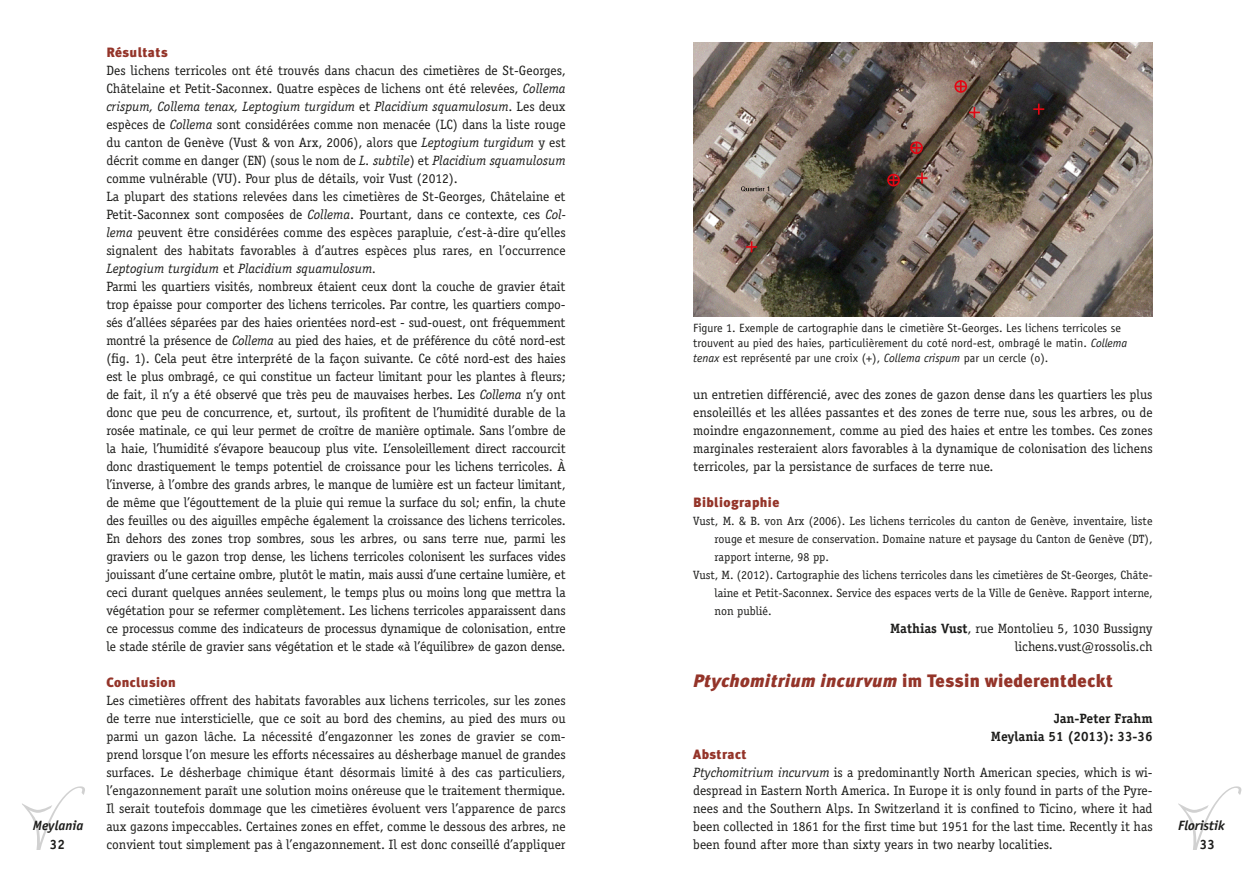
<style>
.page{position:relative;width:1259px;height:893px;background:#fff}
.page>*{position:absolute;margin:0;border:0;box-sizing:border-box;transform-origin:0 0}
._5__Biblio__énumérat{font:900 18px "Meta Plus";letter-spacing:.02em;color:#943429}
._4__Texte{font:13.5px/18px "Officina Serif";color:#1d1d1b;text-align:justify}
._5__Biblio__énumérat-2{font:13.5px "Officina Serif";color:#1d1d1b}
._2__Titre__sous{font:900 13.5px "Meta Plus";letter-spacing:.03em;color:#943429}
._4__Texte-2{font:700 13.5px "Officina Serif";color:#1d1d1b}
.t1{font:italic 700 13.5px "Officina Sans";color:#1d1d1b}
._1_Titre__grand{font:700 13.5px "Officina Sans";color:#1d1d1b}
._5__Biblio__énumérat-3{font:12px/18px "Officina Serif";color:#1d1d1b;text-align:justify}
._6__légendes{font:12px/15px "Officina Sans";color:#1d1d1b}
.s1{font-style:italic}
.s2{font-weight:700}
</style>
<div class="page">
<svg style="left:1178px;top:786px;width:63px;height:64px"></svg>
<svg style="left:22px;top:786px;width:63px;height:64px"></svg>
<img style="left:693px;top:43px;width:459px;height:274px">
<div style="left:954px;top:80px;width:13px;height:13px;border:2px solid #e30613;border-radius:50%"></div>
<svg style="left:955px;top:81px;width:11px;height:11px"></svg>
<svg style="left:746px;top:241px;width:11px;height:11px"></svg>
<svg style="left:916px;top:173px;width:11px;height:11px"></svg>
<svg style="left:969px;top:107px;width:11px;height:11px"></svg>
<svg style="left:1033px;top:104px;width:11px;height:11px"></svg>
<div style="left:910px;top:141px;width:13px;height:13px;border:2px solid #e30613;border-radius:50%"></div>
<svg style="left:911px;top:142px;width:11px;height:11px"></svg>
<div style="left:887px;top:174px;width:13px;height:12px;border:2px solid #e30613;border-radius:50%"></div>
<svg style="left:888px;top:175px;width:11px;height:11px"></svg>
<p class="_2__Titre__sous" style="left:106px;top:45px;width:63px">Résultats</p>
<p class="_4__Texte" style="left:106px;top:62px;width:461px">Des lichens terricoles ont été trouvés dans chacun des cimetières de St-Georges, Châtelaine et Petit-Saconnex. Quatre espèces de lichens ont été relevées, <span class="s1">Collema crispum, Collema tenax, Leptogium turgidum</span> et <span class="s1">Placidium squamulosum</span>. Les deux espèces de <span class="s1">Collema</span> sont considérées comme non menacée (LC) dans la liste rouge du canton de Genève (Vust &amp; von Arx, 2006), alors que <span class="s1">Leptogium turgidum</span> y est décrit comme en danger (EN) (sous le nom de <span class="s1">L. subtile</span>) et <span class="s1">Placidium squamulosum </span>comme vulnérable (VU). Pour plus de détails, voir Vust (2012).</p>
<p class="_4__Texte" style="left:106px;top:188px;width:461px">La plupart des stations relevées dans les cimetières de St-Georges, Châtelaine et Petit-Saconnex sont composées de <span class="s1">Collema</span>. Pourtant, dans ce contexte, ces <span class="s1">Col&shy;lema</span> peuvent être considérées comme des espèces parapluie, c’est-à-dire qu’elles signalent des habitats favorables à d’autres espèces plus rares, en l’occurrence <span class="s1">Leptogium turgidum</span> et <span class="s1">Placidium squamulosum.</span></p>
<p class="_4__Texte" style="left:106px;top:278px;width:461px">Parmi les quartiers visités, nombreux étaient ceux dont la couche de gravier était trop épaisse pour comporter des lichens terricoles. Par contre, les quartiers compo&shy;sés d’allées séparées par des haies orientées nord-est - sud-ouest, ont fréquemment montré la présence de <span class="s1">Collema</span> au pied des haies, et de préférence du côté nord-est (fig. 1). Cela peut être interprété de la façon suivante. Ce côté nord-est des haies est le plus ombragé, ce qui constitue un facteur limitant pour les plantes à fleurs; de fait, il n’y a été observé que très peu de mauvaises herbes. Les <span class="s1">Collema</span> n’y ont donc que peu de concurrence, et, surtout, ils profitent de l’humidité durable de la rosée matinale, ce qui leur permet de croître de manière optimale. Sans l’ombre de la haie, l’humidité s’évapore beaucoup plus vite. L’ensoleillement direct raccourcit donc drastiquement le temps potentiel de croissance pour les lichens terricoles. À l’inverse, à l’ombre des grands arbres, le manque de lumière est un facteur limitant, de même que l’égouttement de la pluie qui remue la surface du sol; enfin, la chute des feuilles ou des aiguilles empêche également la croissance des lichens terricoles.<br>En dehors des zones trop sombres, sous les arbres, ou sans terre nue, parmi les graviers ou le gazon trop dense, les lichens terricoles colonisent les surfaces vides jouissant d’une certaine ombre, plutôt le matin, mais aussi d’une certaine lumière, et ceci durant quelques années seulement, le temps plus ou moins long que mettra la végétation pour se refermer complètement. Les lichens terricoles apparaissent dans ce processus comme des indicateurs de processus dynamique de colonisation, entre le stade stérile de gravier sans végétation et le stade «à l’équilibre» de gazon dense.</p>
<p class="_2__Titre__sous" style="left:106px;top:675px;width:71px">Conclusion</p>
<p class="_4__Texte" style="left:106px;top:692px;width:461px">Les cimetières offrent des habitats favorables aux lichens terricoles, sur les zones de terre nue intersticielle, que ce soit au bord des chemins, au pied des murs ou parmi un gazon lâche. La nécessité d’engazonner les zones de gravier se com&shy;prend lorsque l’on mesure les efforts nécessaires au désherbage manuel de grandes surfaces. Le désherbage chimique étant désormais limité à des cas particuliers, l’engazonnement paraît une solution moins onéreuse que le traitement thermique.<br>Il serait toutefois dommage que les cimetières évoluent vers l’apparence de parcs aux gazons impeccables. Certaines zones en effet, comme le dessous des arbres, ne convient tout simplement pas à l’engazonnement. Il est donc conseillé d’appliquer</p>
<p class="_6__légendes" style="left:693px;top:321px;width:435px">Figure 1. Exemple de cartographie dans le cimetière St-Georges. Les lichens terricoles se trouvent au pied des haies, particulièrement du coté nord-est, ombragé le matin. <span class="s1">Collema tenax</span> est représenté par une croix (+), <span class="s1">Collema crispum</span> par un cercle (o).</p>
<p class="_4__Texte" style="left:693px;top:386px;width:461px">un entretien différencié, avec des zones de gazon dense dans les quartiers les plus ensoleillés et les allées passantes et des zones de terre nue, sous les arbres, ou de moindre engazonnement, comme au pied des haies et entre les tombes. Ces zones marginales resteraient alors favorables à la dynamique de colonisation des lichens terricoles, par la persistance de surfaces de terre nue.</p>
<p class="_2__Titre__sous" style="left:693px;top:495px;width:87px">Bibliographie</p>
<p class="_5__Biblio__énumérat-3" style="left:714px;top:512px;width:439px;text-indent:-21px">Vust, M. &amp; B. von Arx (2006). Les lichens terricoles du canton de Genève, inventaire, liste rouge et mesure de conservation. Domaine nature et paysage du Canton de Genève (DT), rapport interne, 98 pp.</p>
<p class="_5__Biblio__énumérat-3" style="left:714px;top:566px;width:439px;text-indent:-21px">Vust, M. (2012). Cartographie des lichens terricoles dans les cimetières de St-Georges, Châte&shy;laine et Petit-Saconnex. Service des espaces verts de la Ville de Genève. Rapport interne, non publié.</p>
<p class="_5__Biblio__énumérat-2" style="left:890px;top:621px;width:264px"><span class="s2">Mathias Vust</span>, rue Montolieu 5, 1030 Bussigny</p>
<p class="_5__Biblio__énumérat-2" style="left:1014px;top:639px;width:139px">lichens.vust@rossolis.ch</p>
<p class="_5__Biblio__énumérat" style="left:693px;top:671px;width:421px"><span class="s1">Ptychomitrium incurvum</span> im Tessin wiederentdeckt</p>
<p class="_4__Texte-2" style="left:1054px;top:710px;width:100px">Jan-Peter Frahm</p>
<p class="_4__Texte-2" style="left:990px;top:728px;width:163px">Meylania 51 (2013): 33-36</p>
<p class="_2__Titre__sous" style="left:693px;top:747px;width:55px">Abstract</p>
<p class="_4__Texte" style="left:693px;top:764px;width:461px"><span class="s1">Ptychomitrium incurvum</span> is a predominantly North American species, which is wi&shy;despread in Eastern North America. In Europe it is only found in parts of the Pyre&shy;nees and the Southern Alps. In Switzerland it is confined to Ticino, where it had been collected in 1861 for the first time but 1951 for the last time. Recently it has been found after more than sixty years in two nearby localities.</p>
<p class="t1" style="left:33px;top:817px;width:52px">Meylania</p>
<p class="_1_Titre__grand" style="left:50px;top:836px;width:17px">32</p>
<p class="_1_Titre__grand" style="left:1199px;top:836px;width:17px">33</p>
<p class="t1" style="left:1178px;top:818px;width:48px">Floristik</p>
</div>
